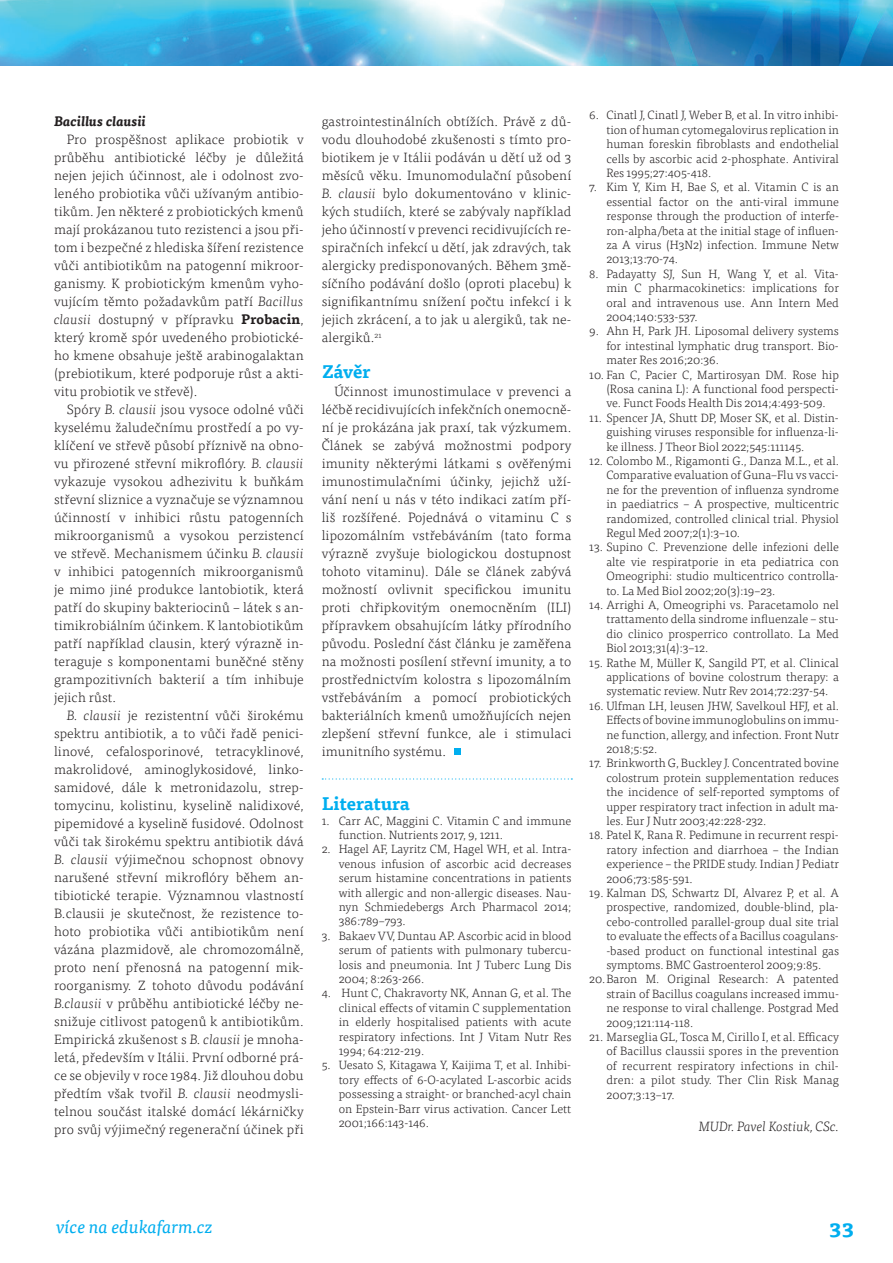
<style>
.page{position:relative;width:893px;height:1263px;background:#fff}
.page>*{position:absolute;margin:0;border:0;box-sizing:border-box;transform-origin:0 0}
.t1{font:700 21px "Tisa Pro";color:#00aeef}
.t2{font:italic 18px "Tisa Pro";color:#00aeef}
.t3{font:700 18px "Tisa Pro";color:#00aeef}
.t4{font:300 13.5px/18px "Tisa Pro";letter-spacing:.01em;color:#231f20;text-align:justify}
.t5{font:italic 300 13.5px "Tisa Pro";color:#231f20}
.t6{font:italic 700 13.5px "Tisa Pro";letter-spacing:.01em;color:#231f20}
.t7{font:300 12px/14.4px "Tisa Pro";color:#231f20;text-align:justify}
.s1{font-style:italic}
.s2{font-weight:700}
</style>
<div class="page">
<img style="left:0;top:0;width:893px;height:65px">
<svg style="left:322px;top:778px;width:250px;height:1px"></svg>
<div style="left:454px;top:748px;width:7px;height:7px;background:#00aeef"></div>
<p class="t6" style="left:54px;top:110px;width:93px">Bacillus clausii</p>
<p class="t4" style="left:54px;top:130px;width:251px;text-indent:13px">Pro prospěšnost aplikace probiotik v průběhu antibiotické léčby je důležitá nejen jejich účinnost, ale i odolnost zvo&shy;leného probiotika vůči užívaným antibio&shy;tikům. Jen některé z probiotických kmenů mají prokázanou tuto rezistenci a jsou při&shy;tom i bezpečné z hlediska šíření rezistence vůči antibiotikům na patogenní mikroor&shy;ganismy. K probiotickým kmenům vyho&shy;vujícím těmto požadavkům patří <span class="s1">Bacillus clausii</span> dostupný v přípravku <span class="s2">Probacin</span>, který kromě spór uvedeného probiotické&shy;ho kmene obsahuje ještě arabinogalaktan (prebiotikum, které podporuje růst a akti&shy;vitu probiotik ve střevě).</p>
<p class="t4" style="left:54px;top:400px;width:251px;text-indent:13px">Spóry <span class="s1">B. clausii</span> jsou vysoce odolné vůči kyselému žaludečnímu prostředí a po vy&shy;klíčení ve střevě působí příznivě na obno&shy;vu přirozené střevní mikroflóry. <span class="s1">B. clausii </span>vykazuje vysokou adhezivitu k buňkám střevní sliznice a vyznačuje se významnou účinností v inhibici růstu patogenních mikroorganismů a vysokou perzistencí ve střevě. Mechanismem účinku <span class="s1">B. clausii </span>v inhibici patogenních mikroorganismů je mimo jiné produkce lantobiotik, která patří do skupiny bakteriocinů – látek s an&shy;timikrobiálním účinkem. K lantobiotikům patří například clausin, který výrazně in&shy;teraguje s komponentami buněčné stěny grampozitivních bakterií a tím inhibuje jejich růst.</p>
<p class="t4" style="left:54px;top:706px;width:251px;text-indent:13px"><span class="s1">B. clausii</span> je rezistentní vůči širokému spektru antibiotik, a to vůči řadě penici&shy;linové, cefalosporinové, tetracyklinové, makrolidové, aminoglykosidové, linko&shy;samidové, dále k metronidazolu, strep&shy;tomycinu, kolistinu, kyselině nalidixové, pipemidové a kyselině fusidové. Odolnost vůči tak širokému spektru antibiotik dává <span class="s1">B. clausii</span> výjimečnou schopnost obnovy narušené střevní mikroflóry během an&shy;tibiotické terapie. Významnou vlastností B.clausii je skutečnost, že rezistence to&shy;hoto probiotika vůči antibiotikům není vázána plazmidově, ale chromozomálně, proto není přenosná na patogenní mik&shy;roorganismy. Z tohoto důvodu podávání <span class="s1">B.clausii</span> v průběhu antibiotické léčby ne&shy;snižuje citlivost patogenů k antibiotikům.<br>Empirická zkušenost s <span class="s1">B. clausii</span> je mnoha&shy;letá, především v Itálii. První odborné prá&shy;ce se objevily v roce 1984. Již dlouhou dobu předtím však tvořil <span class="s1">B. clausii</span> neodmysli&shy;telnou součást italské domácí lékárničky pro svůj výjimečný regenerační účinek při</p>
<p class="t4" style="left:322px;top:111px;width:251px">gastrointestinálních obtížích. Právě z dů&shy;vodu dlouhodobé zkušenosti s tímto pro&shy;biotikem je v Itálii podáván u dětí už od 3 měsíců věku. Imunomodulační působení <span class="s1">B. clausii</span> bylo dokumentováno v klinic&shy;kých studiích, které se zabývaly například jeho účinností v prevenci recidivujících re&shy;spiračních infekcí u dětí, jak zdravých, tak alergicky predisponovaných. Během 3mě&shy;síčního podávání došlo (oproti placebu) k signifikantnímu snížení počtu infekcí i k jejich zkrácení, a to jak u alergiků, tak ne&shy;alergiků.<sup>21</sup></p>
<h2 class="t3" style="left:322px;top:357px;width:50px">Závěr</h2>
<p class="t4" style="left:322px;top:382px;width:251px;text-indent:13px">Účinnost imunostimulace v prevenci a léčbě recidivujících infekčních onemocně&shy;ní je prokázána jak praxí, tak výzkumem.<br>Článek se zabývá možnostmi podpory imunity některými látkami s ověřenými imunostimulačními účinky, jejichž uží&shy;vání není u nás v této indikaci zatím pří&shy;liš rozšířené. Pojednává o vitaminu C s lipozomálním vstřebáváním (tato forma výrazně zvyšuje biologickou dostupnost tohoto vitaminu). Dále se článek zabývá možností ovlivnit specifickou imunitu proti chřipkovitým onemocněním (ILI) přípravkem obsahujícím látky přírodního původu. Poslední část článku je zaměřena na možnosti posílení střevní imunity, a to prostřednictvím kolostra s lipozomálním vstřebáváním a pomocí probiotických bakteriálních kmenů umožňujících nejen zlepšení střevní funkce, ale i stimulaci imunitního systému.</p>
<h2 class="t3" style="left:322px;top:789px;width:90px">Literatura</h2>
<p class="t7" style="left:339px;top:813px;width:234px;text-indent:-17px">1. Carr AC, Maggini C. Vitamin C and immune function. Nutrients 2017, 9, 1211.</p>
<p class="t7" style="left:339px;top:841px;width:234px;text-indent:-17px">2. Hagel AF, Layritz CM, Hagel WH, et al. Intra&shy;venous infusion of ascorbic acid decreases serum histamine concentrations in patients with allergic and non-allergic diseases. Nau&shy;nyn Schmiedebergs Arch Pharmacol 2014; 386:789–793.</p>
<p class="t7" style="left:339px;top:928px;width:234px;text-indent:-17px">3. Bakaev VV, Duntau AP. Ascorbic acid in blood serum of patients with pulmonary tubercu&shy;losis and pneumonia. Int J Tuberc Lung Dis 2004; 8:263-266.</p>
<p class="t7" style="left:339px;top:985px;width:234px;text-indent:-17px">4. Hunt C, Chakravorty NK, Annan G, et al. The clinical effects of vitamin C supplementation in elderly hospitalised patients with acute respiratory infections. Int J Vitam Nutr Res 1994; 64:212-219.</p>
<p class="t7" style="left:339px;top:1057px;width:234px;text-indent:-17px">5. Uesato S, Kitagawa Y, Kaijima T, et al. Inhibi&shy;tory effects of 6-O-acylated L-ascorbic acids possessing a straight- or branched-acyl chain on Epstein-Barr virus activation. Cancer Lett 2001;166:143-146.</p>
<p class="t7" style="left:606px;top:107px;width:234px;text-indent:-17px">6. Cinatl J, Cinatl J, Weber B, et al. In vitro inhibi&shy;tion of human cytomegalovirus replication in human foreskin fibroblasts and endothelial cells by ascorbic acid 2-phosphate. Antiviral Res 1995;27:405-418.</p>
<p class="t7" style="left:606px;top:179px;width:234px;text-indent:-17px">7. Kim Y, Kim H, Bae S, et al. Vitamin C is an essential factor on the anti-viral immune response through the production of interfe&shy;ron-alpha/beta at the initial stage of influen&shy;za A virus (H3N2) infection. Immune Netw 2013;13:70-74.</p>
<p class="t7" style="left:606px;top:266px;width:234px;text-indent:-17px">8. Padayatty SJ, Sun H, Wang Y, et al. Vita&shy;min C pharmacokinetics: implications for oral and intravenous use. Ann Intern Med 2004;140:533-537.</p>
<p class="t7" style="left:606px;top:323px;width:234px;text-indent:-17px">9. Ahn H, Park JH. Liposomal delivery systems for intestinal lymphatic drug transport. Bio&shy;mater Res 2016;20:36.</p>
<p class="t7" style="left:606px;top:367px;width:234px;text-indent:-17px">10. Fan C, Pacier C, Martirosyan DM. Rose hip (Rosa canina L): A functional food perspecti&shy;ve. Funct Foods Health Dis 2014;4:493-509.</p>
<p class="t7" style="left:606px;top:410px;width:234px;text-indent:-17px">11. Spencer JA, Shutt DP, Moser SK, et al. Distin&shy;guishing viruses responsible for influenza-li&shy;ke illness. J Theor Biol 2022;545:111145.</p>
<p class="t7" style="left:606px;top:453px;width:234px;text-indent:-17px">12. Colombo M., Rigamonti G., Danza M.L., et al.<br>Comparative evaluation of Guna–Flu vs vacci&shy;ne for the prevention of influenza syndrome in paediatrics – A prospective, multicentric randomized, controlled clinical trial. Physiol Regul Med 2007;2(1):3–10.</p>
<p class="t7" style="left:606px;top:539px;width:234px;text-indent:-17px">13. Supino C. Prevenzione delle infezioni delle alte vie respiratporie in eta pediatrica con Omeogriphi: studio multicentrico controlla&shy;to. La Med Biol 2002;20(3):19–23.</p>
<p class="t7" style="left:606px;top:597px;width:234px;text-indent:-17px">14. Arrighi A, Omeogriphi vs. Paracetamolo nel trattamento della sindrome influenzale – stu&shy;dio clinico prosperrico controllato. La Med Biol 2013;31(4):3–12.</p>
<p class="t7" style="left:606px;top:655px;width:234px;text-indent:-17px">15. Rathe M, Müller K, Sangild PT, et al. Clinical applications of bovine colostrum therapy: a systematic review. Nutr Rev 2014;72:237-54.</p>
<p class="t7" style="left:606px;top:698px;width:234px;text-indent:-17px">16. Ulfman LH, leusen JHW, Savelkoul HFJ, et al.<br>Effects of bovine immunoglobulins on immu&shy;ne function, allergy, and infection. Front Nutr 2018;5:52.</p>
<p class="t7" style="left:606px;top:755px;width:234px;text-indent:-17px">17. Brinkworth G, Buckley J. Concentrated bovine colostrum protein supplementation reduces the incidence of self-reported symptoms of upper respiratory tract infection in adult ma&shy;les. Eur J Nutr 2003;42:228-232.</p>
<p class="t7" style="left:606px;top:827px;width:234px;text-indent:-17px">18. Patel K, Rana R. Pedimune in recurrent respi&shy;ratory infection and diarrhoea – the Indian experience – the PRIDE study. Indian J Pediatr 2006;73:585-591.</p>
<p class="t7" style="left:589px;top:885px;width:251px">19. Kalman DS, Schwartz DI, Alvarez P, et al. A</p>
<p class="t7" style="left:606px;top:899px;width:234px">prospective, randomized, double-blind, pla-</p>
<p class="t7" style="left:606px;top:914px;width:234px">cebo-controlled parallel-group dual site trial</p>
<p class="t7" style="left:606px;top:928px;width:234px">to evaluate the effects of a Bacillus coagulans-</p>
<p class="t7" style="left:606px;top:943px;width:234px">-based product on functional intestinal gas</p>
<p class="t7" style="left:606px;top:957px;width:216px">symptoms. BMC Gastroenterol 2009;9:85.</p>
<p class="t7" style="left:589px;top:971px;width:251px">20.Baron M. Original Research: A patented</p>
<p class="t7" style="left:606px;top:986px;width:234px">strain of Bacillus coagulans increased immu-</p>
<p class="t7" style="left:606px;top:1000px;width:234px">ne response to viral challenge. Postgrad Med</p>
<p class="t7" style="left:606px;top:1015px;width:88px">2009;121:114-118.</p>
<p class="t7" style="left:606px;top:1029px;width:234px;text-indent:-17px">21. Marseglia GL, Tosca M, Cirillo I, et al. Efficacy of Bacillus claussii spores in the prevention of recurrent respiratory infections in chil&shy;dren: a pilot study. Ther Clin Risk Manag 2007;3:13–17.</p>
<p class="t5" style="left:699px;top:1117px;width:142px">MUDr. Pavel Kostiuk, CSc.</p>
<h2 class="t2" style="left:56px;top:1213px;width:158px">více na edukafarm.cz</h2>
<h1 class="t1" style="left:829px;top:1210px;width:27px">33</h1>
</div>
